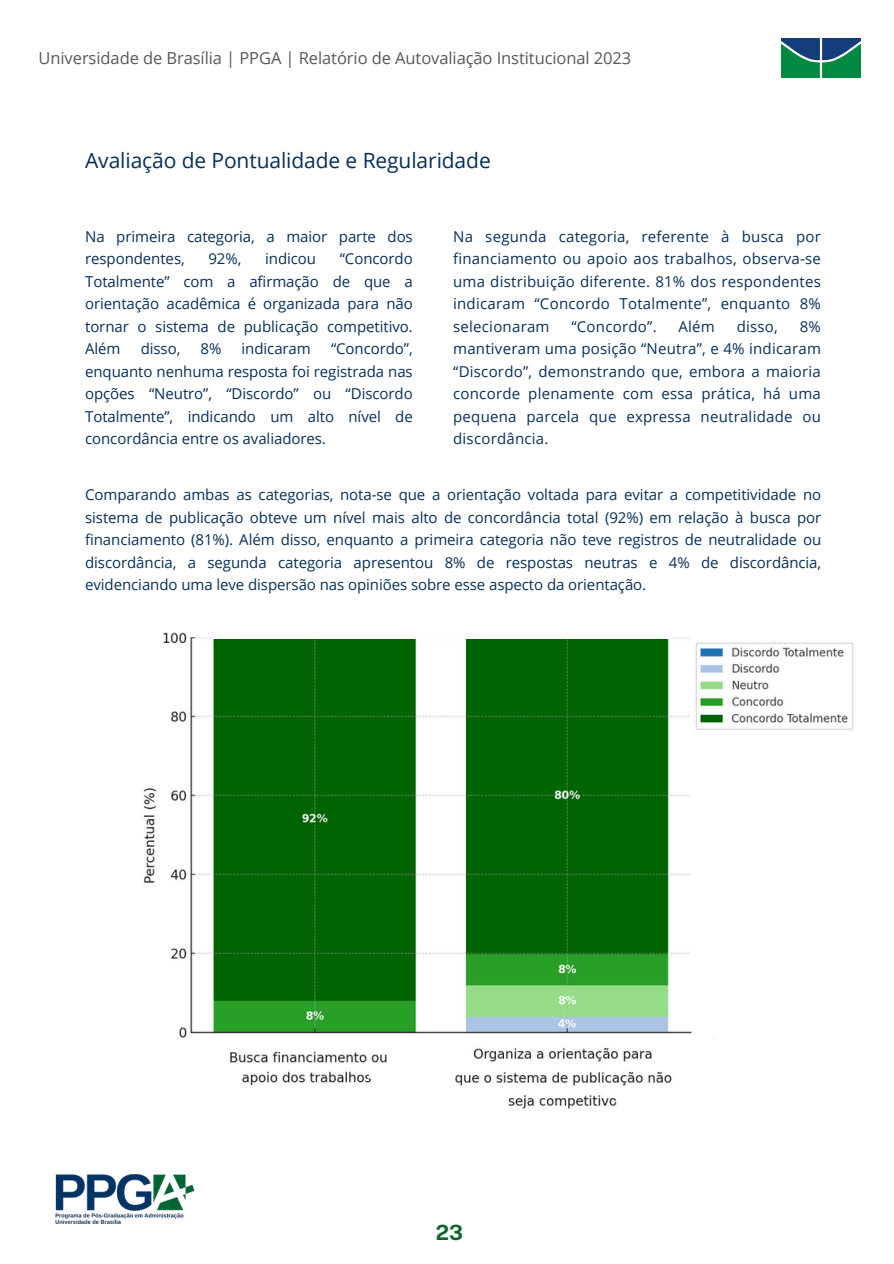
<style>
.page{position:relative;width:894px;height:1264px;background:#fff}
.page>*{position:absolute;margin:0;border:0;box-sizing:border-box;transform-origin:0 0}
.t1{font:21px "Open Sans";letter-spacing:-.005em;color:#072f5a}
.t2{font:700 21px "Public Sans";color:#0c642f}
.t3{font:16.5px "Open Sans";letter-spacing:-.005em;color:#58585a}
.t4{font:15px/22.5px "Open Sans";letter-spacing:-.005em;color:#072f5a;text-align:justify}
.t5{font:15px "Open Sans";letter-spacing:.015em;color:#072f5a}
</style>
<div class="page">
<img style="left:781px;top:38px;width:79px;height:40px">
<img style="left:55px;top:1174px;width:140px;height:49px">
<img style="left:143px;top:632px;width:711px;height:406px">
<div style="left:213px;top:579px;width:459px;height:59px;background:#fff"></div>
<div style="left:188px;top:1034px;width:523px;height:59px;background:#fff"></div>
<div style="left:28px;top:1024px;width:146px;height:60px;background:#fff"></div>
<img style="left:230px;top:1051px;width:157px;height:12px">
<img style="left:473px;top:1048px;width:179px;height:13px">
<img style="left:455px;top:1072px;width:217px;height:14px">
<img style="left:508px;top:1095px;width:109px;height:14px">
<img style="left:242px;top:1071px;width:129px;height:15px">
<p class="t3" style="left:39px;top:46px;width:594px">Universidade de Brasília | PPGA | Relatório de Autovaliação Institucional 2023</p>
<p class="t1" style="left:85px;top:145px;width:407px">Avaliação de Pontualidade e Regularidade</p>
<p class="t4" style="left:85px;top:225px;width:329px">Na primeira categoria, a maior parte dos respondentes,</p>
<p class="t4" style="left:85px;top:247px;width:329px;text-indent:254px">“Concordo Totalmente” com a afirmação de que a orientação acadêmica é organizada para não tornar o sistema de publicação competitivo.<br>Além</p>
<p class="t4" style="left:208px;top:247px;width:34px">92%,</p>
<p class="t4" style="left:265px;top:247px;width:52px">indicou</p>
<p class="t4" style="left:85px;top:337px;width:329px;text-indent:246px">“Concordo”, enquanto nenhuma resposta foi registrada nas opções “Neutro”, “Discordo” ou “Discordo Totalmente”, indicando um alto nível de concordância entre os avaliadores.</p>
<p class="t4" style="left:141px;top:337px;width:41px">disso,</p>
<p class="t4" style="left:200px;top:337px;width:22px">8%</p>
<p class="t4" style="left:241px;top:337px;width:71px">indicaram</p>
<h1 class="t4" style="left:453px;top:225px;width:369px">Na segunda categoria, referente à busca por financiamento ou apoio aos trabalhos, observa-se uma distribuição diferente. 81% dos respondentes indicaram “Concordo Totalmente”, enquanto 8% selecionaram</h1>
<h1 class="t5" style="left:571px;top:316px;width:87px">“Concordo”.</h1>
<h1 class="t4" style="left:678px;top:315px;width:38px">Além</h1>
<h1 class="t4" style="left:736px;top:315px;width:43px">disso,</h1>
<h1 class="t4" style="left:453px;top:315px;width:369px;text-indent:346px">8% mantiveram uma posição “Neutra”, e 4% indicaram “Discordo”, demonstrando que, embora a maioria concorde plenamente com essa prática, há uma pequena parcela que expressa neutralidade ou discordância.</h1>
<p class="t4" style="left:85px;top:483px;width:737px">Comparando ambas as categorias, nota-se que a orientação voltada para evitar a competitividade no sistema de publicação obteve um nível mais alto de concordância total (92%) em relação à busca por financiamento (81%). Além disso, enquanto a primeira categoria não teve registros de neutralidade ou discordância, a segunda categoria apresentou 8% de respostas neutras e 4% de discordância, evidenciando uma leve dispersão nas opiniões sobre esse aspecto da orientação.</p>
<p class="t2" style="left:436px;top:1219px;width:29px">23</p>
</div>
